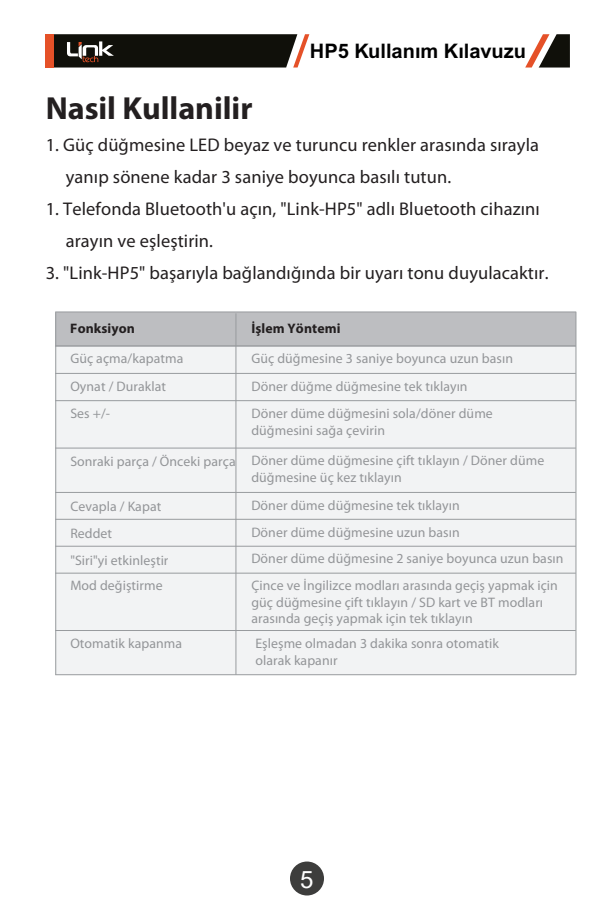
<style>
.page{position:relative;width:614px;height:919px;background:#fff}
.page>*{position:absolute;margin:0;border:0;box-sizing:border-box;transform-origin:0 0}
.t1{font:700 32px "Myriad Pro";color:#231f20}
.t2{font:24px "Arial";color:#fff}
.t3{font:700 20px "Arial";color:#000001}
.t4{font:18.4px/32px "Myriad Pro";letter-spacing:.005em;color:#231f20}
.t5{font:13.6px/16.4px "Myriad Pro";letter-spacing:.005em;color:#939598}
.t6{font:700 13.6px "Myriad Pro";letter-spacing:.005em;color:#231f20}
</style>
<div class="page">
<div style="left:55px;top:630px;width:520px;height:44px;background:#f2f3f4"></div>
<div style="left:55px;top:573px;width:520px;height:57px;background:#f2f3f4"></div>
<hr style="left:55px;top:630px;width:520px;height:1px;background:#989b9e">
<hr style="left:55px;top:674px;width:520px;height:1px;background:#989b9e">
<div style="left:55px;top:519px;width:520px;height:27px;background:#f2f3f4"></div>
<div style="left:55px;top:546px;width:520px;height:27px;background:#f2f3f4"></div>
<div style="left:55px;top:492px;width:520px;height:27px;background:#f2f3f4"></div>
<hr style="left:55px;top:518px;width:520px;height:2px;background:#989b9e">
<hr style="left:55px;top:545px;width:520px;height:2px;background:#989b9e">
<hr style="left:55px;top:572px;width:520px;height:2px;background:#989b9e">
<div style="left:55px;top:346px;width:520px;height:27px;background:#f2f3f4"></div>
<div style="left:55px;top:400px;width:520px;height:48px;background:#f2f3f4"></div>
<div style="left:55px;top:448px;width:520px;height:44px;background:#f2f3f4"></div>
<hr style="left:55px;top:447px;width:520px;height:2px;background:#989b9e">
<hr style="left:55px;top:492px;width:520px;height:1px;background:#989b9e">
<div style="left:55px;top:312px;width:520px;height:34px;background:#bdbec1"></div>
<hr style="left:55px;top:345px;width:520px;height:1px;background:#989b9e">
<hr style="left:55px;top:311px;width:520px;height:1px;background:#989b9e">
<div style="left:55px;top:373px;width:520px;height:27px;background:#f2f3f4"></div>
<hr style="left:55px;top:400px;width:520px;height:1px;background:#989b9e">
<hr style="left:55px;top:373px;width:520px;height:1px;background:#989b9e">
<hr style="left:55px;top:312px;width:1px;height:362px;background:#989b9e">
<hr style="left:575px;top:312px;width:1px;height:362px;background:#989b9e">
<hr style="left:235px;top:313px;width:1px;height:361px;background:#989b9e">
<svg style="left:525px;top:34px;width:44px;height:33px"></svg>
<svg style="left:46px;top:34px;width:263px;height:33px;background:#302821"></svg>
<div style="left:290px;top:861px;width:34px;height:34px;background:#3d3d3c;border-radius:50%"></div>
<h3 class="t3" style="left:310px;top:40px;width:217px">HP5 Kullanım Kılavuzu</h3>
<h1 class="t1" style="left:46px;top:91px;width:208px">Nasil Kullanilir</h1>
<h3 class="t4" style="left:66px;top:129px;width:474px;text-indent:-20px">1. Güç düğmesine LED beyaz ve turuncu renkler arasında sırayla yanıp sönene kadar 3 saniye boyunca basılı tutun.</h3>
<h3 class="t4" style="left:66px;top:193px;width:475px;text-indent:-20px">1. Telefonda Bluetooth'u açın, "Link-HP5" adlı Bluetooth cihazını arayın ve eşleştirin.</h3>
<h3 class="t4" style="left:46px;top:257px;width:504px">3. "Link-HP5" başarıyla bağlandığında bir uyarı tonu duyulacaktır.</h3>
<p class="t6" style="left:70px;top:322px;width:66px">Fonksiyon</p>
<p class="t5" style="left:70px;top:345px;width:114px;line-height:27.6px">Güç açma/kapatma<br>Oynat / Duraklat<br>Ses +/-</p>
<p class="t5" style="left:70px;top:454px;width:167px">Sonraki parça / Önceki parça</p>
<p class="t6" style="left:251px;top:322px;width:90px">İşlem Yöntemi</p>
<p class="t5" style="left:251px;top:345px;width:263px;line-height:27.6px">Güç düğmesine 3 saniye boyunca uzun basın<br>Döner düğme düğmesine tek tıklayın<br>Döner düme düğmesini sola/döner düme</p>
<p class="t5" style="left:251px;top:422px;width:135px">düğmesini sağa çevirin</p>
<p class="t5" style="left:251px;top:453px;width:294px">Döner düme düğmesine çift tıklayın / Döner düme düğmesine üç kez tıklayın</p>
<p class="t5" style="left:70px;top:498px;width:92px">Cevapla / Kapat</p>
<p class="t5" style="left:251px;top:497px;width:210px">Döner düme düğmesine tek tıklayın</p>
<p class="t5" style="left:70px;top:525px;width:43px">Reddet</p>
<p class="t5" style="left:251px;top:524px;width:210px">Döner düme düğmesine uzun basın</p>
<p class="t5" style="left:70px;top:552px;width:100px">"Siri"yi etkinleştir</p>
<p class="t5" style="left:251px;top:551px;width:313px">Döner düme düğmesine 2 saniye boyunca uzun basın</p>
<p class="t5" style="left:70px;top:578px;width:94px">Mod değiştirme</p>
<p class="t5" style="left:251px;top:578px;width:308px">Çince ve İngilizce modları arasında geçiş yapmak için güç düğmesine çift tıklayın / SD kart ve BT modları arasında geçiş yapmak için tek tıklayın</p>
<p class="t5" style="left:70px;top:635px;width:113px">Otomatik kapanma</p>
<p class="t5" style="left:255px;top:635px;width:245px">Eşleşme olmadan 3 dakika sonra otomatik olarak kapanır</p>
<h2 class="t2" style="left:300px;top:865px;width:15px">5</h2>
</div>
